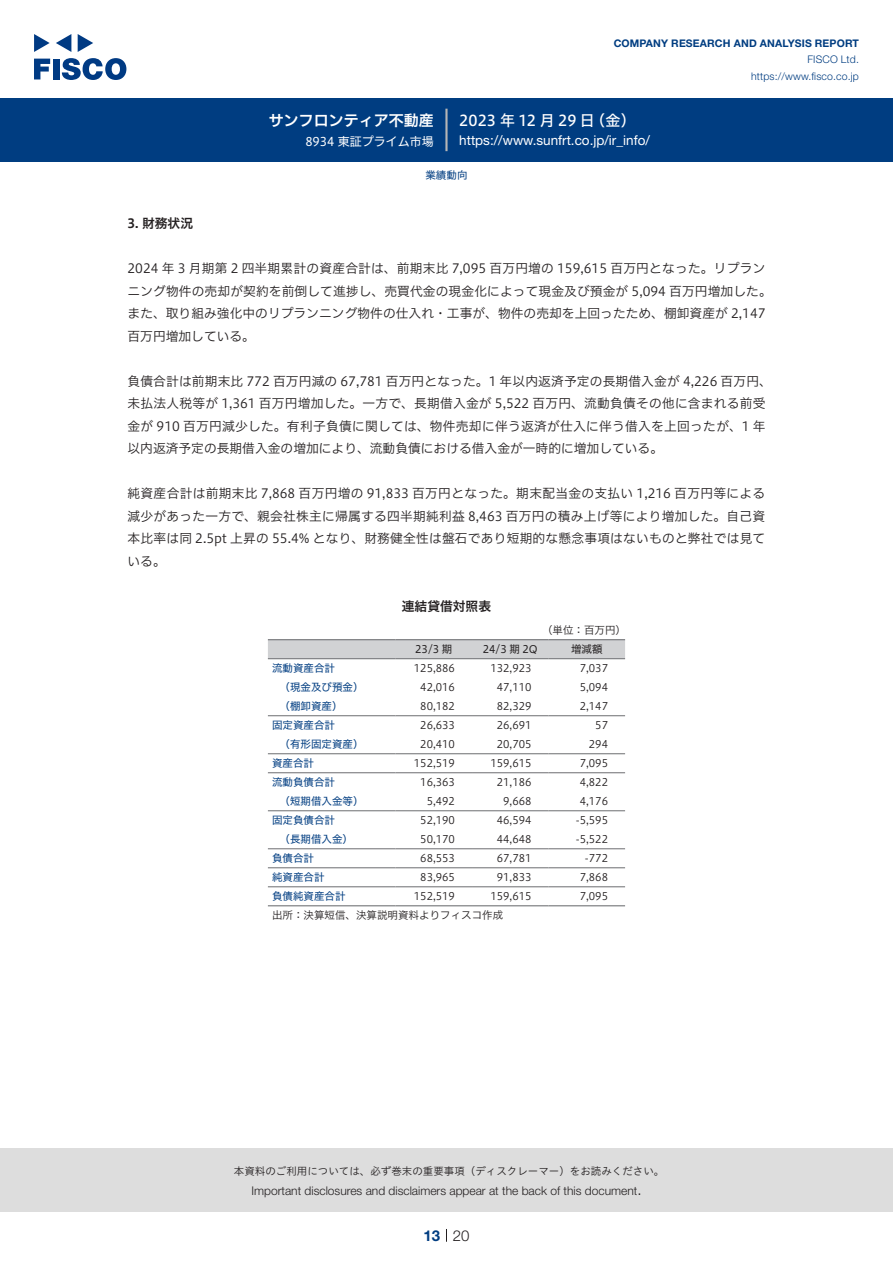
<style>
.page{position:relative;width:893px;height:1263px;background:#fff}
.page>*{position:absolute;margin:0;border:0;box-sizing:border-box;transform-origin:0 0}
.t1{font:15px "Hiragino UD Sans F Std N W5";letter-spacing:.01em;color:#fff}
.t2{font:15px "Hiragino UD Sans F Std N W6";color:#fff}
.t3{font:300 15px "Helvetica Neue LT Std";color:#231f20}
.t4{font:700 15px "Helvetica Neue LT Std";color:#003d81}
.t5{font:13.5px "Helvetica Neue LT Std";color:#fff}
.本文{font:12.75px/22.5px "Hiragino UD Sans F Std N W3";letter-spacing:.01em;color:#231f20}
.チャートタイトル{font:12.75px "Hiragino UD Sans F Std N W6";color:#231f20}
.小タイトル{font:12.75px "Hiragino UD Sans F Std N W6";color:#231f20}
.t6{font:300 12px "Helvetica Neue LT Std";color:#231f20}
.t7{font:12px "Hiragino UD Sans F Std N W4";color:#fff}
.表数字{font:10.5px "Hiragino UD Sans F Std N W3";color:#231f20}
.表左{font:10.5px "Hiragino UD Sans F Std N W4";color:#003d81}
.t8{font:10.5px "Hiragino UD Sans Std W3";color:#231f20}
.表左3{font:10.5px "Hiragino UD Sans F Std N W4";color:#003d81}
.t9{font:700 10.5px "Helvetica Neue LT Std";letter-spacing:.015em;color:#003d81}
.t10{font:300 10.5px/16.5px "Helvetica Neue LT Std";letter-spacing:.015em;color:#003d81;text-align:right}
.表組み基本スタイル{font:10.5px "Hiragino UD Sans F Std N W3";color:#231f20}
.表上{font:10.5px "Hiragino UD Sans F Std N W4";color:#231f20}
.表単位{font:10.5px "Hiragino UD Sans F Std N W3";color:#231f20}
.ヘッダー{font:10.5px "Hiragino UD Sans F Std N W4";color:#003d81}
</style>
<div class="page">
<div style="left:0;top:1148px;width:893px;height:64px;background:#ddd"></div>
<svg style="left:34px;top:59px;width:16px;height:20px"></svg>
<div style="left:53px;top:59px;width:6px;height:20px;background:#003a83"></div>
<svg style="left:62px;top:58px;width:64px;height:22px"></svg>
<svg style="left:34px;top:34px;width:16px;height:18px"></svg>
<svg style="left:78px;top:34px;width:15px;height:18px"></svg>
<svg style="left:56px;top:34px;width:15px;height:18px"></svg>
<div style="left:0;top:98px;width:893px;height:64px;background:#003d81"></div>
<hr style="left:445px;top:109px;width:3px;height:42px;background:#b5b5b6">
<svg style="left:446px;top:1229px;width:1px;height:13px"></svg>
<div style="left:268px;top:640px;width:357px;height:18px;background:#d1d2d4"></div>
<hr style="left:268px;top:658px;width:127px;height:1px;background:#6c6d70">
<hr style="left:395px;top:658px;width:77px;height:1px;background:#6c6d70">
<hr style="left:472px;top:658px;width:77px;height:1px;background:#6c6d70">
<hr style="left:549px;top:658px;width:76px;height:1px;background:#6c6d70">
<hr style="left:268px;top:715px;width:127px;height:1px;background:#6c6d70">
<hr style="left:395px;top:715px;width:77px;height:1px;background:#6c6d70">
<hr style="left:472px;top:715px;width:77px;height:1px;background:#6c6d70">
<hr style="left:549px;top:715px;width:76px;height:1px;background:#6c6d70">
<hr style="left:268px;top:753px;width:127px;height:1px;background:#6c6d70">
<hr style="left:395px;top:753px;width:77px;height:1px;background:#6c6d70">
<hr style="left:472px;top:753px;width:77px;height:1px;background:#6c6d70">
<hr style="left:549px;top:753px;width:76px;height:1px;background:#6c6d70">
<hr style="left:268px;top:772px;width:127px;height:1px;background:#6c6d70">
<hr style="left:395px;top:772px;width:77px;height:1px;background:#6c6d70">
<hr style="left:472px;top:772px;width:77px;height:1px;background:#6c6d70">
<hr style="left:549px;top:772px;width:76px;height:1px;background:#6c6d70">
<hr style="left:268px;top:810px;width:127px;height:1px;background:#6c6d70">
<hr style="left:395px;top:810px;width:77px;height:1px;background:#6c6d70">
<hr style="left:472px;top:810px;width:77px;height:1px;background:#6c6d70">
<hr style="left:549px;top:810px;width:76px;height:1px;background:#6c6d70">
<hr style="left:268px;top:848px;width:127px;height:1px;background:#6c6d70">
<hr style="left:395px;top:848px;width:77px;height:1px;background:#6c6d70">
<hr style="left:472px;top:848px;width:77px;height:1px;background:#6c6d70">
<hr style="left:549px;top:848px;width:76px;height:1px;background:#6c6d70">
<hr style="left:268px;top:867px;width:127px;height:1px;background:#6c6d70">
<hr style="left:395px;top:867px;width:77px;height:1px;background:#6c6d70">
<hr style="left:472px;top:867px;width:77px;height:1px;background:#6c6d70">
<hr style="left:549px;top:867px;width:76px;height:1px;background:#6c6d70">
<hr style="left:268px;top:886px;width:127px;height:1px;background:#6c6d70">
<hr style="left:395px;top:886px;width:77px;height:1px;background:#6c6d70">
<hr style="left:472px;top:886px;width:77px;height:1px;background:#6c6d70">
<hr style="left:549px;top:886px;width:76px;height:1px;background:#6c6d70">
<hr style="left:268px;top:639px;width:127px;height:1px;background:#6c6d70">
<hr style="left:395px;top:639px;width:77px;height:1px;background:#6c6d70">
<hr style="left:472px;top:639px;width:77px;height:1px;background:#6c6d70">
<hr style="left:549px;top:639px;width:76px;height:1px;background:#6c6d70">
<hr style="left:268px;top:905px;width:127px;height:1px;background:#6c6d70">
<hr style="left:395px;top:905px;width:77px;height:1px;background:#6c6d70">
<hr style="left:472px;top:905px;width:77px;height:1px;background:#6c6d70">
<hr style="left:549px;top:905px;width:76px;height:1px;background:#6c6d70">
<p class="t2" style="left:269px;top:109px;width:167px">サンフロンティア不動産</p>
<p class="t7" style="left:305px;top:132px;width:130px">8934 東証プライム市場</p>
<p class="t9" style="left:614px;top:37px;width:247px">COMPANY RESEARCH AND ANALYSIS REPORT</p>
<p class="t10" style="left:751px;top:51px;width:109px">FISCO Ltd. https://www.fisco.co j p.</p>
<p class="t1" style="left:590px;top:109px;width:47px">（金(</p>
<p class="t1" style="left:459px;top:109px;width:137px">2023 年 12 月 29 日</p>
<p class="t5" style="left:459px;top:132px;width:192px">https://www.sunfrt.co j p. _i r/ info/</p>
<p class="ヘッダー" style="left:425px;top:167px;width:43px">業績動向</p>
<p class="小タイトル" style="left:128px;top:214px;width:67px">3. 財務状況</p>
<p class="本文" style="left:128px;top:256px;width:646px">2024 年 3 月期第 2 四半期累計の資産合計は、前期末比 7,095 百万円増の 159,615 百万円となった。リプランニング物件の売却が契約を前倒して進捗し、売買代金の現金化によって現金及び預金が 5,094 百万円増加した。また、取り組み強化中のリプランニング物件の仕入れ・工事が、物件の売却を上回ったため、棚卸資産が 2,147百万円増加している。</p>
<p class="本文" style="left:128px;top:369px;width:646px">負債合計は前期末比 772 百万円減の 67,781 百万円となった。1 年以内返済予定の長期借入金が 4,226 百万円、未払法人税等が 1,361 百万円増加した。一方で、長期借入金が 5,522 百万円、流動負債その他に含まれる前受金が 910 百万円減少した。有利子負債に関しては、物件売却に伴う返済が仕入に伴う借入を上回ったが、1 年以内返済予定の長期借入金の増加により、流動負債における借入金が一時的に増加している。</p>
<p class="本文" style="left:128px;top:481px;width:639px;text-align:justify">純資産合計は前期末比 7,868 百万円増の 91,833 百万円となった。期末配当金の支払い 1,216 百万円等による減少があった一方で、親会社株主に帰属する四半期純利益 8,463 百万円の積み上げ等により増加した。自己資本比率は同 2.5pt 上昇の 55.4% となり、財務健全性は盤石であり短期的な懸念事項はないものと弊社では見ている。</p>
<p class="チャートタイトル" style="left:402px;top:596px;width:91px">連結貸借対照表</p>
<p class="表単位" style="left:542px;top:622px;width:85px">（単位：百万円(</p>
<p class="表上" style="left:571px;top:641px;width:33px">増減額</p>
<p class="表上" style="left:415px;top:641px;width:39px">23/3 期</p>
<p class="表上" style="left:483px;top:641px;width:56px">24/3 期 2Q</p>
<p class="表左" style="left:272px;top:660px;width:64px">流動資産合計</p>
<p class="表数字" style="left:414px;top:660px;width:43px">125,886</p>
<p class="表数字" style="left:490px;top:660px;width:43px">132,923</p>
<p class="表数字" style="left:580px;top:660px;width:30px">7,037</p>
<p class="表左3" style="left:280px;top:679px;width:85px">（現金及び預金(</p>
<p class="表数字" style="left:420px;top:679px;width:36px">42,016</p>
<p class="表数字" style="left:497px;top:679px;width:36px">47,110</p>
<p class="表数字" style="left:580px;top:679px;width:30px">5,094</p>
<p class="表左3" style="left:280px;top:698px;width:64px">（棚卸資産(</p>
<p class="表数字" style="left:420px;top:698px;width:36px">80,182</p>
<p class="表数字" style="left:497px;top:698px;width:36px">82,329</p>
<p class="表数字" style="left:580px;top:698px;width:30px">2,147</p>
<p class="表左" style="left:272px;top:717px;width:64px">固定資産合計</p>
<p class="表数字" style="left:420px;top:717px;width:36px">26,633</p>
<p class="表数字" style="left:497px;top:717px;width:36px">26,691</p>
<p class="表数字" style="left:595px;top:717px;width:14px">57</p>
<p class="表左3" style="left:280px;top:736px;width:85px">（有形固定資産(</p>
<p class="表数字" style="left:420px;top:736px;width:36px">20,410</p>
<p class="表数字" style="left:497px;top:736px;width:36px">20,705</p>
<p class="表数字" style="left:589px;top:736px;width:21px">294</p>
<p class="表左" style="left:272px;top:755px;width:43px">資産合計</p>
<p class="表数字" style="left:414px;top:755px;width:43px">152,519</p>
<p class="表数字" style="left:490px;top:755px;width:43px">159,615</p>
<p class="表数字" style="left:580px;top:755px;width:30px">7,095</p>
<p class="表左" style="left:272px;top:774px;width:64px">流動負債合計</p>
<p class="表数字" style="left:420px;top:774px;width:36px">16,363</p>
<p class="表数字" style="left:497px;top:774px;width:36px">21,186</p>
<p class="表数字" style="left:580px;top:774px;width:30px">4,822</p>
<p class="表左3" style="left:280px;top:793px;width:85px">（短期借入金等(</p>
<p class="表数字" style="left:427px;top:793px;width:30px">5,492</p>
<p class="表数字" style="left:503px;top:793px;width:30px">9,668</p>
<p class="表数字" style="left:580px;top:793px;width:30px">4,176</p>
<p class="表左" style="left:272px;top:812px;width:64px">固定負債合計</p>
<p class="表数字" style="left:420px;top:812px;width:36px">52,190</p>
<p class="表数字" style="left:497px;top:812px;width:36px">46,594</p>
<p class="表数字" style="left:576px;top:812px;width:34px">-5,595</p>
<p class="表左3" style="left:280px;top:831px;width:75px">（長期借入金(</p>
<p class="表数字" style="left:420px;top:831px;width:36px">50,170</p>
<p class="表数字" style="left:497px;top:831px;width:36px">44,648</p>
<p class="表数字" style="left:576px;top:831px;width:34px">-5,522</p>
<p class="表左" style="left:272px;top:850px;width:43px">負債合計</p>
<p class="表数字" style="left:420px;top:850px;width:36px">68,553</p>
<p class="表数字" style="left:497px;top:850px;width:36px">67,781</p>
<p class="表数字" style="left:585px;top:850px;width:25px">-772</p>
<p class="表左" style="left:272px;top:869px;width:54px">純資産合計</p>
<p class="表数字" style="left:420px;top:869px;width:36px">83,965</p>
<p class="表数字" style="left:497px;top:869px;width:36px">91,833</p>
<p class="表数字" style="left:580px;top:869px;width:30px">7,868</p>
<p class="表左" style="left:272px;top:888px;width:75px">負債純資産合計</p>
<p class="表組み基本スタイル" style="left:272px;top:907px;width:232px">出所：決算短信、決算説明資料よりフィスコ作成</p>
<p class="表数字" style="left:490px;top:888px;width:43px">159,615</p>
<p class="表数字" style="left:414px;top:888px;width:43px">152,519</p>
<p class="表数字" style="left:580px;top:888px;width:30px">7,095</p>
<p class="t8" style="left:234px;top:1163px;width:432px">本資料のご利用については、必ず巻末の重要事項（ディスクレーマー）をお読みください。</p>
<p class="t3" style="left:637px;top:1180px;width:6px">.</p>
<p class="t6" style="left:251px;top:1183px;width:387px">Important disclosures and disclaimers appear at the back of this document</p>
<p class="t4" style="left:423px;top:1226px;width:18px">13</p>
<p class="t3" style="left:453px;top:1226px;width:18px">20</p>
</div>
